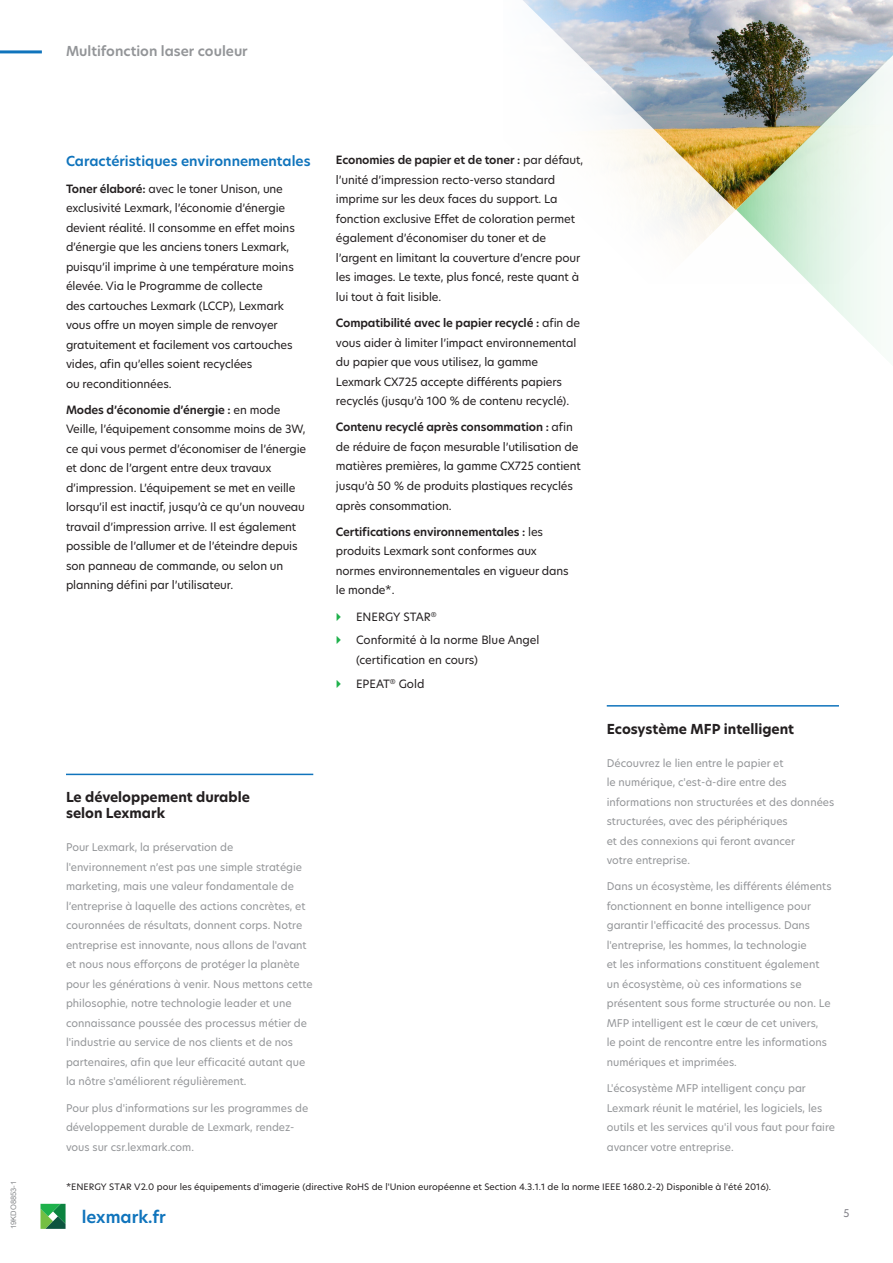
<style>
.page{position:relative;width:893px;height:1263px;background:#fff}
.page>*{position:absolute;margin:0;border:0;box-sizing:border-box;transform-origin:0 0}
.URL_Style{font:600 16.5px "TP Hero";color:#1074bc}
.Callout_Paragraph_St{font:700 13.5px/16.2px "TP Hero";color:#231f20}
.Header_Style_-_Level{font:600 13.5px "TP Hero";color:#1074bc}
.Document_Label_Style{font:600 13.5px "TP Hero";color:#939598}
.Body_Copy{font:11.25px/19.5px "TP Hero";letter-spacing:-.01em;color:#231f20}
.Callout_Paragraph_St-2{font:10.5px/19.5px "TP Hero";color:#939598}
.t1{font:10.5px "TP Hero";color:#7f7e85}
.Footnotes{font:8.7px "TP Hero";color:#231f20}
.t2{font:7.5px "Arial Unicode MS";color:#87898c}
.s1{font-weight:600}
</style>
<div class="page">
<hr style="left:0;top:50px;width:42px;height:3px;background:#1074bc">
<svg style="left:41px;top:1204px;width:25px;height:25px"></svg>
<svg style="left:523px;top:0;width:370px;height:248px"></svg>
<img style="left:736px;top:40px;width:157px;height:306px">
<hr style="left:66px;top:774px;width:247px;height:1px;background:#1074bc">
<hr style="left:607px;top:705px;width:232px;height:2px;background:#1074bc">
<p class="t2" style="left:8px;top:1229px;width:49px;rotate:-90deg">19KDO8853-1</p>
<p class="Document_Label_Style" style="left:66px;top:42px;width:183px">Multifonction laser couleur</p>
<p class="Header_Style_-_Level" style="left:66px;top:152px;width:246px">Caractéristiques environnementales</p>
<p class="Body_Copy" style="left:66px;top:178px;width:230px"><span class="s1">Toner élaboré:</span> avec le toner Unison, une exclusivité Lexmark, l’économie d’énergie devient réalité. Il consomme en effet moins d’énergie que les anciens toners Lexmark, puisqu’il imprime à une température moins élevée. Via le Programme de collecte<br>des cartouches Lexmark (LCCP), Lexmark vous offre un moyen simple de renvoyer gratuitement et facilement vos cartouches vides, afin qu’elles soient recyclées<br>ou reconditionnées.</p>
<p class="Body_Copy" style="left:66px;top:400px;width:242px"><span class="s1">Modes d’économie d’énergie :</span> en mode Veille, l’équipement consomme moins de 3W, ce qui vous permet d’économiser de l’énergie et donc de l’argent entre deux travaux d’impression. L’équipement se met en veille lorsqu’il est inactif, jusqu’à ce qu’un nouveau travail d’impression arrive. Il est également possible de l’allumer et de l’éteindre depuis son panneau de commande, ou selon un planning défini par l’utilisateur.</p>
<p class="Body_Copy" style="left:336px;top:150px;width:249px"><span class="s1">Economies de papier et de toner :</span> par défaut, l’unité d’impression recto-verso standard imprime sur les deux faces du support. La fonction exclusive Effet de coloration permet également d’économiser du toner et de l’argent en limitant la couverture d’encre pour les images. Le texte, plus foncé, reste quant à lui tout à fait lisible.</p>
<p class="Body_Copy" style="left:336px;top:313px;width:246px"><span class="s1">Compatibilité avec le papier recyclé :</span> afin de vous aider à limiter l’impact environnemental du papier que vous utilisez, la gamme Lexmark CX725 accepte différents papiers recyclés (jusqu’à 100 % de contenu recyclé).</p>
<p class="Body_Copy" style="left:336px;top:417px;width:246px"><span class="s1">Contenu recyclé après consommation :</span> afin de réduire de façon mesurable l’utilisation de matières premières, la gamme CX725 contient jusqu’à 50 % de produits plastiques recyclés après consommation.</p>
<p class="Body_Copy" style="left:336px;top:522px;width:234px"><span class="s1">Certifications environnementales :</span> les produits Lexmark sont conformes aux normes environnementales en vigueur dans le monde*.</p>
<p class="Body_Copy" style="left:356px;top:606px;width:82px">ENERGY STAR<sup>®</sup></p>
<p class="Body_Copy" style="left:356px;top:630px;width:185px">Conformité à la norme Blue Angel (certification en cours)</p>
<p class="Body_Copy" style="left:356px;top:674px;width:70px">EPEAT<sup>®</sup> Gold</p>
<p class="Callout_Paragraph_St" style="left:66px;top:789px;width:185px">Le développement durable selon Lexmark</p>
<p class="Callout_Paragraph_St-2" style="left:66px;top:837px;width:248px">Pour Lexmark, la préservation de l'environnement n’est pas une simple stratégie marketing, mais une valeur fondamentale de l’entreprise à laquelle des actions concrètes, et couronnées de résultats, donnent corps. Notre entreprise est innovante, nous allons de l'avant et nous nous efforçons de protéger la planète pour les générations à venir. Nous mettons cette philosophie, notre technologie leader et une connaissance poussée des processus métier de l'industrie au service de nos clients et de nos partenaires, afin que leur efficacité autant que la nôtre s'améliorent régulièrement.</p>
<p class="Callout_Paragraph_St-2" style="left:66px;top:1098px;width:244px">Pour plus d'informations sur les programmes de développement durable de Lexmark, rendez&shy;vous sur csr.lexmark.com.</p>
<p class="Callout_Paragraph_St" style="left:607px;top:720px;width:189px">Ecosystème MFP intelligent</p>
<p class="Callout_Paragraph_St-2" style="left:607px;top:753px;width:229px">Découvrez le lien entre le papier et<br>le numérique, c'est-à-dire entre des informations non structurées et des données structurées, avec des périphériques<br>et des connexions qui feront avancer<br>votre entreprise.</p>
<p class="Callout_Paragraph_St-2" style="left:607px;top:876px;width:226px">Dans un écosystème, les différents éléments fonctionnent en bonne intelligence pour garantir l'efficacité des processus. Dans l'entreprise, les hommes, la technologie<br>et les informations constituent également un écosystème, où ces informations se présentent sous forme structurée ou non. Le MFP intelligent est le cœur de cet univers,<br>le point de rencontre entre les informations numériques et imprimées.</p>
<p class="Callout_Paragraph_St-2" style="left:607px;top:1078px;width:230px">L'écosystème MFP intelligent conçu par Lexmark réunit le matériel, les logiciels, les outils et les services qu'il vous faut pour faire avancer votre entreprise.</p>
<p class="Footnotes" style="left:66px;top:1181px;width:707px">*ENERGY STAR V2.0 pour les équipements d'imagerie (directive RoHS de l'Union européenne et Section 4.3.1.1 de la norme IEEE 1680.2-2) Disponible à l'été 2016).</p>
<p class="URL_Style" style="left:82px;top:1206px;width:86px">lexmark.fr</p>
<p class="t1" style="left:843px;top:1206px;width:7px">5</p>
</div>
